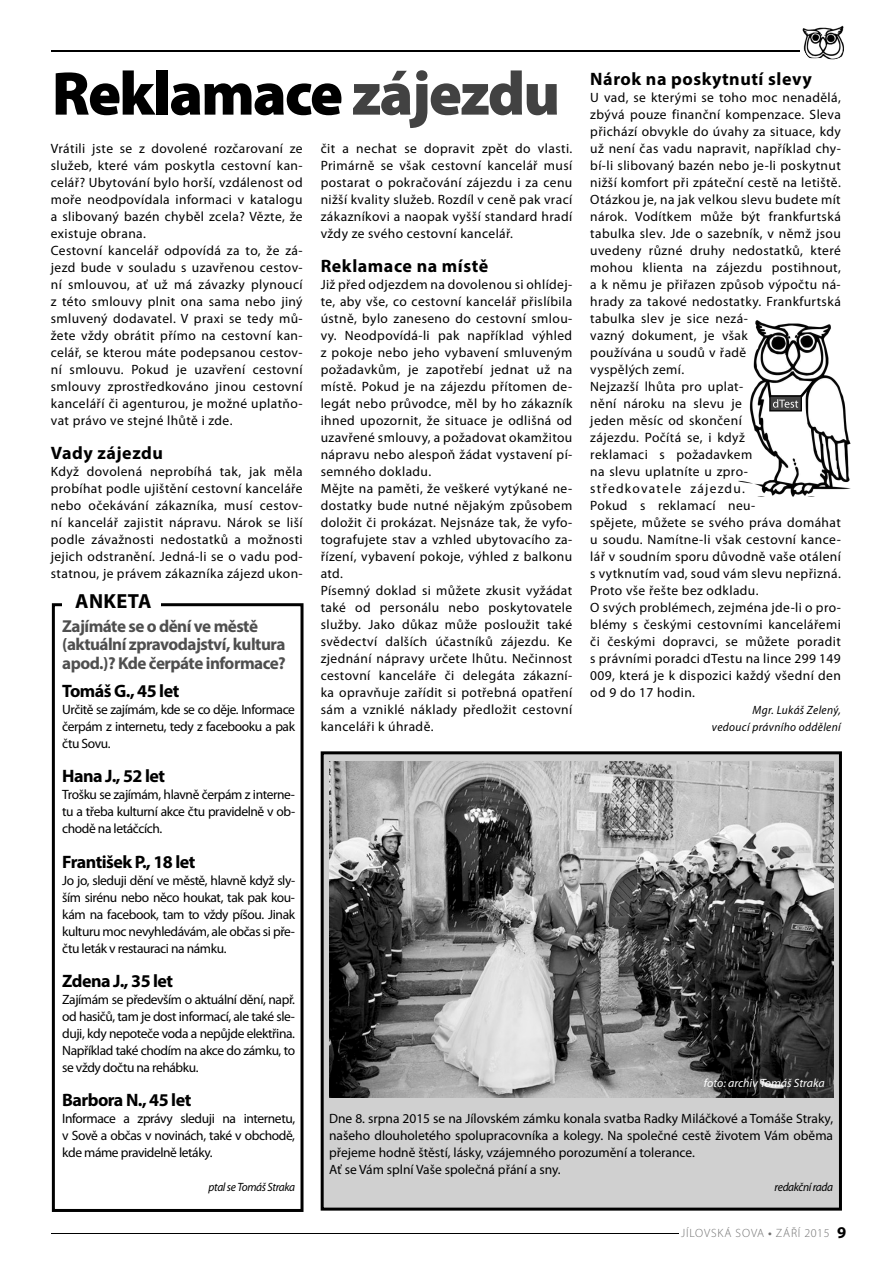
<style>
.page{position:relative;width:893px;height:1263px;background:#fff}
.page>*{position:absolute;margin:0;border:0;box-sizing:border-box;transform-origin:0 0}
.t1{font:900 62.1px "Myriad Pro";letter-spacing:-.03em;color:#000}
.t2{font:700 20.4px "Myriad Pro";letter-spacing:.02em;color:#000}
.t3{font:700 18px "Myriad Pro";letter-spacing:-.02em;color:#000}
.t4{font:700 18px "Myriad Pro";letter-spacing:.03em;color:#000}
.t5{font:700 17.25px/18.8px "Myriad Pro";letter-spacing:-.03em;color:#4f4f4f}
.t6{font:13.5px/17px "Myriad Pro";letter-spacing:.03em;color:#000;text-align:justify}
.t7{font:13.5px/17px "Myriad Pro";color:#000}
.t8{font:italic 12px/17px "Myriad Pro";letter-spacing:.02em;color:#000;text-align:right;scale:.95 1}
.t9{font:italic 12px "Myriad Pro";letter-spacing:-.03em;color:#000;scale:.95 1}
.t10{font:300 12px "Myriad Pro";letter-spacing:.07em;color:#717171}
.t11{font:italic 12px "Myriad Pro";color:#fff}
.s1{color:#424242}
.s2{font-weight:600}
.s3{font-weight:700;font-size:16.5px;color:#000}
</style>
<div class="page">
<img style="left:791px;top:25px;width:53px;height:35px">
<hr style="left:51px;top:1233px;width:628px;height:1px;background:#000">
<hr style="left:51px;top:51px;width:748px;height:1px;background:#000">
<img style="left:738px;top:320px;width:113px;height:176px">
<svg style="left:767px;top:379px;width:49px;height:32px"></svg>
<svg style="left:52px;top:603px;width:251px;height:609px"></svg>
<svg style="left:321px;top:751px;width:521px;height:459px;background:#b4b4b4"></svg>
<div style="left:62px;top:590px;width:98px;height:24px;background:#fff"></div>
<img style="left:329px;top:762px;width:504px;height:336px">
<h1 class="t1" style="left:52px;top:70px;width:510px">Reklamace <span class="s1">zájezdu</span></h1>
<p class="t6" style="left:51px;top:141px;width:253px;text-align:left">Vrátili jste se z dovolené rozčarovaní ze služeb, které vám poskytla cestovní kan&shy;celář? Ubytování bylo horší, vzdálenost od moře neodpovídala informaci v katalogu a slibovaný bazén chyběl zcela? Vězte, že existuje obrana.<br>Cestovní kancelář odpovídá za to, že zá&shy;jezd bude v souladu s uzavřenou cestov&shy;ní smlouvou, ať už má závazky plynoucí z této smlouvy plnit ona sama nebo jiný smluvený dodavatel. V praxi se tedy mů&shy;žete vždy obrátit přímo na cestovní kan&shy;celář, se kterou máte podepsanou cestov&shy;ní smlouvu. Pokud je uzavření cestovní smlouvy zprostředkováno jinou cestovní kanceláří či agenturou, je možné uplatňo&shy;vat právo ve stejné lhůtě i zde.</p>
<h3 class="t4" style="left:51px;top:446px;width:114px">Vady zájezdu</h3>
<p class="t6" style="left:51px;top:464px;width:253px">Když dovolená neprobíhá tak, jak měla probíhat podle ujištění cestovní kanceláře nebo očekávání zákazníka, musí cestov&shy;ní kancelář zajistit nápravu. Nárok se liší podle závažnosti nedostatků a možnosti jejich odstranění. Jedná-li se o vadu pod&shy;statnou, je právem zákazníka zájezd ukon-</p>
<h3 class="t4" style="left:590px;top:72px;width:223px">Nárok na poskytnutí slevy</h3>
<p class="t6" style="left:590px;top:90px;width:252px;text-align:left">U vad, se kterými se toho moc nenadělá, zbývá pouze finanční kompenzace. Sleva přichází obvykle do úvahy za situace, kdy už není čas vadu napravit, například chy&shy;bí-li slibovaný bazén nebo je-li poskytnut nižší komfort při zpáteční cestě na letiště.<br>Otázkou je, na jak velkou slevu budete mít nárok. Vodítkem může být frankfurtská tabulka slev. Jde o sazebník, v němž jsou uvedeny různé druhy nedostatků, které mohou klienta na zájezdu postihnout, a k němu je přiřazen způsob výpočtu ná&shy;hrady za takové nedostatky. Frankfurtská tabulka slev je sice nezá-<br>vazný dokument, je však<br>používána u soudů v řadě<br>vyspělých zemí.<br>Nejzazší lhůta pro uplat-<br>nění nároku na slevu je<br>jeden měsíc od skončení<br>zájezdu. Počítá se, i když<br>reklamaci s požadavkem<br>na slevu uplatníte u zpro&shy;středkovatele zájezdu.<br>Pokud s reklamací neu-<br>spějete, můžete se svého práva domáhat u soudu. Namítne-li však cestovní kance&shy;lář v soudním sporu důvodně vaše otálení s vytknutím vad, soud vám slevu nepřizná.<br>Proto vše řešte bez odkladu.<br>O svých problémech, zejména jde-li o pro&shy;blémy s českými cestovními kancelářemi či českými dopravci, se můžete poradit s právními poradci dTestu na lince 299 149<br>009, která je k dispozici každý všední den od 9 do 17 hodin.</p>
<p class="t8" style="left:712px;top:703px;width:137px">Mgr. Lukáš Zelený, vedoucí právního oddělení</p>
<p class="t6" style="left:321px;top:141px;width:253px">čit a nechat se dopravit zpět do vlasti.<br>Primárně se však cestovní kancelář musí postarat o pokračování zájezdu i za cenu nižší kvality služeb. Rozdíl v ceně pak vrací zákazníkovi a naopak vyšší standard hradí vždy ze svého cestovní kancelář.</p>
<h3 class="t4" style="left:321px;top:259px;width:169px">Reklamace na místě</h3>
<p class="t6" style="left:321px;top:277px;width:253px;text-align:left">Již před odjezdem na dovolenou si ohlídej&shy;te, aby vše, co cestovní kancelář přislíbila ústně, bylo zaneseno do cestovní smlou&shy;vy. Neodpovídá-li pak například výhled z pokoje nebo jeho vybavení smluveným požadavkům, je zapotřebí jednat už na místě. Pokud je na zájezdu přítomen de&shy;legát nebo průvodce, měl by ho zákazník ihned upozornit, že situace je odlišná od uzavřené smlouvy, a požadovat okamžitou nápravu nebo alespoň žádat vystavení pí&shy;semného dokladu.<br>Mějte na paměti, že veškeré vytýkané ne&shy;dostatky bude nutné nějakým způsobem doložit či prokázat. Nejsnáze tak, že vyfo&shy;tografujete stav a vzhled ubytovacího za&shy;řízení, vybavení pokoje, výhled z balkonu atd.<br>Písemný doklad si můžete zkusit vyžádat také od personálu nebo poskytovatele služby. Jako důkaz může posloužit také svědectví dalších účastníků zájezdu. Ke zjednání nápravy určete lhůtu. Nečinnost cestovní kanceláře či delegáta zákazní&shy;ka opravňuje zařídit si potřebná opatření sám a vzniklé náklady předložit cestovní kanceláři k úhradě.</p>
<h2 class="t2" style="left:75px;top:593px;width:78px">ANKETA</h2>
<p class="t5" style="left:62px;top:618px;width:225px">Zajímáte se o dění ve městě (aktuální zpravodajství, kultura apod.)? Kde čerpáte informace?</p>
<h3 class="t3" style="left:62px;top:684px;width:119px">Tomáš G., 45 let</h3>
<p class="t6" style="left:62px;top:702px;width:234px">Určitě se zajímám, kde se co děje. Informace čerpám z internetu, tedy z facebooku a pak čtu Sovu.</p>
<h3 class="t3" style="left:62px;top:769px;width:104px">Hana J., 52 let</h3>
<p class="t6" style="left:62px;top:787px;width:234px">Trošku se zajímám, hlavně čerpám z interne&shy;tu a třeba kulturní akce čtu pravidelně v ob&shy;chodě na letáčcích.</p>
<h3 class="t3" style="left:62px;top:854px;width:135px">František P., 18 let</h3>
<p class="t6" style="left:62px;top:872px;width:234px">Jo jo, sleduji dění ve městě, hlavně když sly&shy;ším sirénu nebo něco houkat, tak pak kou&shy;kám na facebook, tam to vždy píšou. Jinak kulturu moc nevyhledávám, ale občas si pře&shy;čtu leták v restauraci na námku.</p>
<h3 class="t3" style="left:62px;top:974px;width:112px">Zdena J., 35 let</h3>
<p class="t6" style="left:62px;top:992px;width:234px">Zajímám se především o aktuální dění, např. od hasičů, tam je dost informací, ale také sle&shy;duji, kdy nepoteče voda a nepůjde elektřina.<br>Například také chodím na akce do zámku, to se vždy dočtu na rehábku.</p>
<h3 class="t3" style="left:62px;top:1093px;width:131px">Barbora N., 45 let</h3>
<p class="t6" style="left:62px;top:1111px;width:234px">Informace a zprávy sleduji na internetu, v Sově a občas v novinách, také v obchodě, kde máme pravidelně letáky.</p>
<p class="t9" style="left:208px;top:1182px;width:93px">ptal se Tomáš Straka</p>
<p class="t11" style="left:704px;top:1078px;width:122px">foto: archiv Tomáš Straka</p>
<p class="t7" style="left:329px;top:1111px;width:506px">Dne 8. srpna 2015 se na Jílovském zámku konala svatba Radky Miláčkové a Tomáše Straky, našeho dlouholetého spolupracovníka a kolegy. Na společné cestě životem Vám oběma přejeme hodně štěstí, lásky, vzájemného porozumění a tolerance.<br>Ať se Vám splní Vaše společná přání a sny.</p>
<p class="t9" style="left:775px;top:1182px;width:63px">redakční rada</p>
<p class="t10" style="left:681px;top:1229px;width:167px">JÍLOVSKÁ SOVA <span class="s2">•</span> ZÁŘÍ 2015 <span class="s3">9</span></p>
</div>
